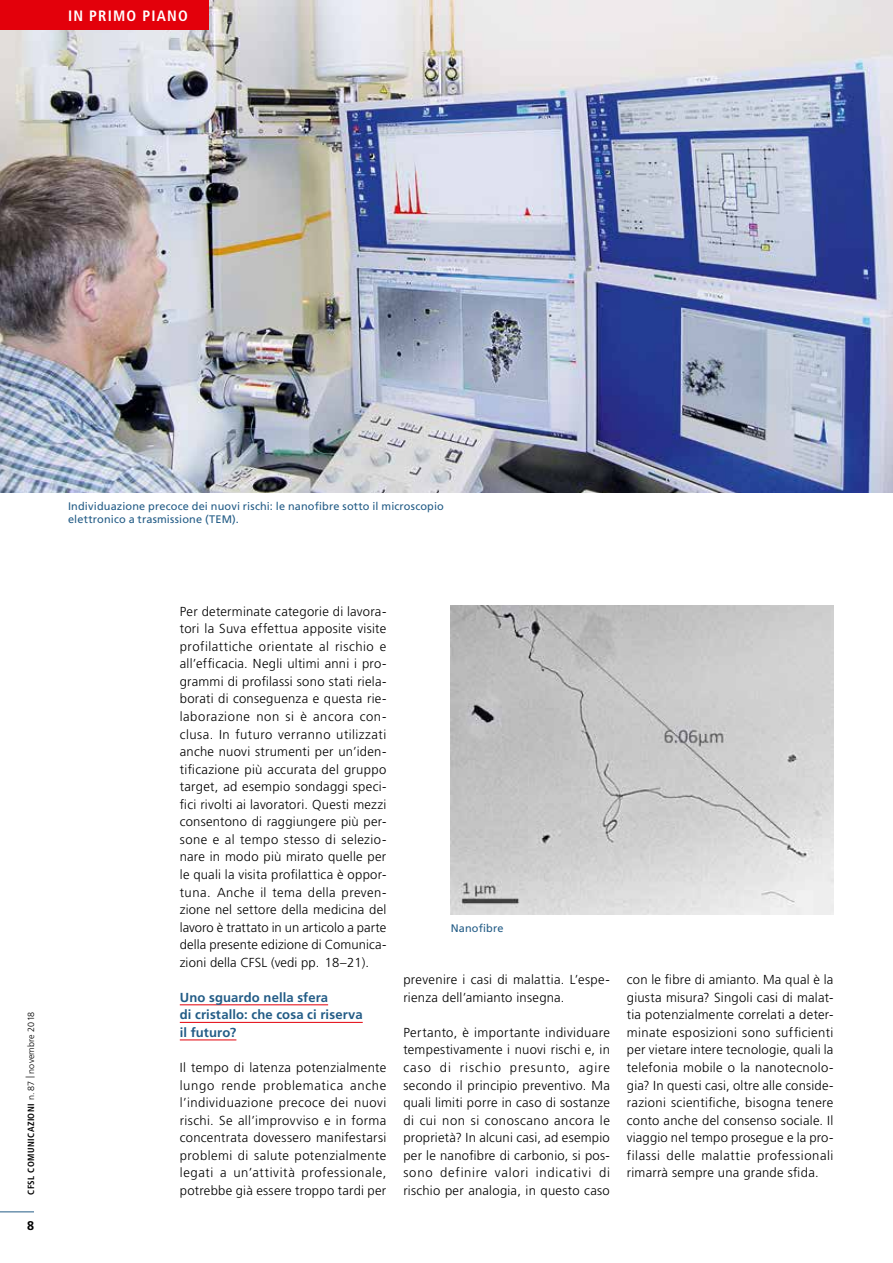
<style>
.page{position:relative;width:893px;height:1263px;background:#fff}
.page>*{position:absolute;margin:0;border:0;box-sizing:border-box;transform-origin:0 0}
.t1{font:700 condensed 15px "Frutiger LT Std";letter-spacing:.08em;color:#fff}
.t2{font:300 13.05px/17.5px "Frutiger LT Std";letter-spacing:.02em;color:#000;text-align:justify}
.t3{font:700 13.05px/17.5px "Frutiger LT Std";letter-spacing:.01em;color:#235c86}
.t4{font:700 12.6px "Frutiger LT Std";color:#000}
.t5{font:10.95px/13.2px "Frutiger LT Std";letter-spacing:.015em;color:#235c86}
.t6{font:700 condensed 9px "Frutiger LT Std";letter-spacing:.05em;color:#000}
.s1{font-weight:300;font-stretch:normal}
</style>
<div class="page">
<hr style="left:180px;top:1004px;width:148px;height:1px;background:#e3000b">
<hr style="left:180px;top:1022px;width:183px;height:1px;background:#e3000b">
<hr style="left:180px;top:1040px;width:56px;height:1px;background:#e3000b">
<img style="left:0;top:0;width:893px;height:493px">
<img style="left:451px;top:606px;width:382px;height:308px">
<div style="left:0;top:0;width:208px;height:30px;background:#e3000b"></div>
<hr style="left:0;top:1211px;width:34px;height:1px;background:#235c86">
<p class="t1" style="left:68px;top:6px;width:121px">IN PRIMO PIANO</p>
<p class="t6" style="left:26px;top:1195px;width:185px;rotate:-90deg">CFSL COMUNICAZIONI <span class="s1">n. 87 </span><sup>|</sup> <span class="s1">novembre 2018</span></p>
<p class="t4" style="left:27px;top:1218px;width:9px">8</p>
<p class="t5" style="left:68px;top:500px;width:377px">Individuazione precoce dei nuovi rischi: le nanofibre sotto il microscopio elettronico a trasmissione (TEM).</p>
<p class="t2" style="left:180px;top:603px;width:208px">Per determinate categorie di lavora&shy;tori la Suva effettua apposite visite profilattiche orientate al rischio e all’efficacia. Negli ultimi anni i pro&shy;grammi di profilassi sono stati riela&shy;borati di conseguenza e questa rie&shy;laborazione non si è ancora con&shy;clusa. In futuro verranno utilizzati anche nuovi strumenti per un’iden&shy;tificazione più accurata del gruppo target, ad esempio sondaggi speci&shy;fici rivolti ai lavoratori. Questi mezzi consentono di raggiungere più per&shy;sone e al tempo stesso di selezio&shy;nare in modo più mirato quelle per le quali la visita profilattica è oppor&shy;tuna. Anche il tema della preven&shy;zione nel settore della medicina del lavoro è trattato in un articolo a parte della presente edizione di Comunica&shy;zioni della CFSL (vedi pp. 18–21).</p>
<p class="t3" style="left:180px;top:988px;width:184px">Uno sguardo nella sfera<br>di cristallo: che cosa ci riserva il futuro?</p>
<p class="t2" style="left:180px;top:1059px;width:208px">Il tempo di latenza potenzialmente lungo rende problematica anche l’individuazione precoce dei nuovi rischi. Se all’improvviso e in forma concentrata dovessero manifestarsi problemi di salute potenzialmente legati a un’attività professionale, potrebbe già essere troppo tardi per</p>
<p class="t5" style="left:451px;top:921px;width:54px">Nanofibre</p>
<p class="t2" style="left:403px;top:971px;width:208px">prevenire i casi di malattia. L’espe&shy;rienza dell’amianto insegna.</p>
<p class="t2" style="left:403px;top:1024px;width:208px">Pertanto, è importante individuare tempestivamente i nuovi rischi e, in caso di rischio presunto, agire secondo il principio preventivo. Ma quali limiti porre in caso di sostanze di cui non si conoscano ancora le proprietà? In alcuni casi, ad esempio per le nanofibre di carbonio, si pos&shy;sono definire valori indicativi di rischio per analogia, in questo caso</p>
<p class="t2" style="left:627px;top:971px;width:208px">con le fibre di amianto. Ma qual è la giusta misura? Singoli casi di malat&shy;tia potenzialmente correlati a deter&shy;minate esposizioni sono sufficienti per vietare intere tecnologie, quali la telefonia mobile o la nanotecnolo&shy;gia? In questi casi, oltre alle conside&shy;razioni scientifiche, bisogna tenere conto anche del consenso sociale. Il viaggio nel tempo prosegue e la pro&shy;filassi delle malattie professionali rimarrà sempre una grande sfida.</p>
</div>
